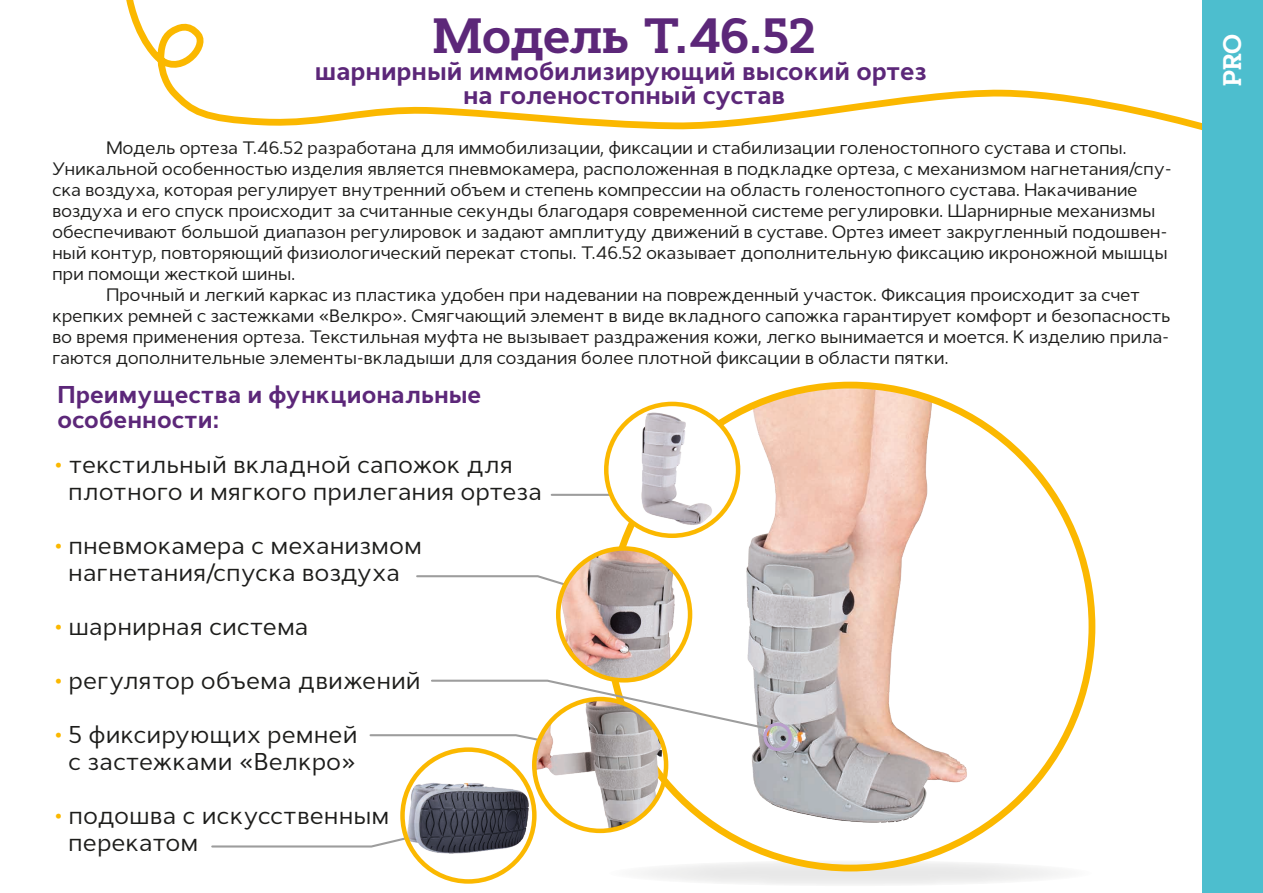
<style>
.page{position:relative;width:1263px;height:893px;background:#fff}
.page>*{position:absolute;margin:0;border:0;box-sizing:border-box;transform-origin:0 0}
.t1{font:700 49.5px "Cyntho Slab Pro";color:#5c2779}
.t2{font:700 25.5px/24px "Cyntho Pro";color:#5c2779;text-align:center}
.t3{font:700 25.5px "Cyntho Slab Pro";color:#fff}
.t4{font:24.3px/27px "Cyntho Pro";color:#1d1d1b}
.t5{font:700 24.3px/25.5px "Cyntho Pro";color:#5c2779}
.t6{font:18px "Cyntho Pro";letter-spacing:-.02em;color:#1d1d1b}
.s1{color:#fbb800}
</style>
<div class="page">
<svg style="left:416px;top:575px;width:152px;height:12px"></svg>
<img style="left:614px;top:388px;width:426px;height:471px">
<svg style="left:609px;top:860px;width:483px;height:26px;fill:#efeeee"></svg>
<svg style="left:126px;top:0;width:1077px;height:135px"></svg>
<div style="left:763px;top:723px;width:29px;height:28px;border:3px solid #ba9fcc;border-radius:50%"></div>
<hr style="left:552px;top:494px;width:64px;height:2px;background:#9d9d9d">
<img style="left:558px;top:548px;width:132px;height:132px;border-radius:66px">
<div style="left:556px;top:546px;width:136px;height:136px;border:4px solid #fbb800;border-radius:50%"></div>
<svg style="left:369px;top:679px;width:398px;height:65px"></svg>
<img style="left:534px;top:699px;width:132px;height:132px;border-radius:66px">
<div style="left:532px;top:697px;width:136px;height:136px;border:4px solid #fbb800;border-radius:50%"></div>
<svg style="left:606px;top:404px;width:132px;height:132px"></svg>
<img style="left:629px;top:404px;width:91px;height:132px">
<div style="left:604px;top:402px;width:136px;height:136px;border:4px solid #fbb800;border-radius:50%"></div>
<div style="left:1203px;top:0;width:60px;height:893px;background:#4dbece"></div>
<svg style="left:211px;top:837px;width:193px;height:11px"></svg>
<img style="left:404px;top:768px;width:129px;height:92px">
<div style="left:400px;top:747px;width:137px;height:137px;border:4px solid #fbb800;border-radius:50%"></div>
<h1 class="t1" style="left:433px;top:4px;width:384px">Модель Т.46.52</h1>
<h2 class="t2" style="left:315px;top:59px;width:613px">шарнирный иммобилизирующий высокий ортез на голеностопный сустав</h2>
<p class="t6" style="left:106px;top:137px;width:1022px">Модель ортеза Т.46.52 разработана для иммобилизации, фиксации и стабилизации голеностопного сустава и стопы.</p>
<p class="t6" style="left:52px;top:158px;width:1121px">Уникальной особенностью изделия является пневмокамера, расположенная в подкладке ортеза, с механизмом нагнетания/спу-</p>
<p class="t6" style="left:52px;top:179px;width:1087px">ска воздуха, которая регулирует внутренний объем и степень компрессии на область голеностопного сустава. Накачивание</p>
<p class="t6" style="left:52px;top:200px;width:1105px">воздуха и его спуск происходит за считанные секунды благодаря современной системе регулировки. Шарнирные механизмы</p>
<p class="t6" style="left:52px;top:221px;width:1117px">обеспечивают большой диапазон регулировок и задают амплитуду движений в суставе. Ортез имеет закругленный подошвен-</p>
<p class="t6" style="left:52px;top:242px;width:1117px">ный контур, повторяющий физиологический перекат стопы. Т.46.52 оказывает дополнительную фиксацию икроножной мышцы</p>
<p class="t6" style="left:52px;top:263px;width:245px">при помощи жесткой шины.</p>
<p class="t6" style="left:106px;top:284px;width:1036px">Прочный и легкий каркас из пластика удобен при надевании на поврежденный участок. Фиксация происходит за счет</p>
<p class="t6" style="left:52px;top:305px;width:1120px">крепких ремней с застежками «Велкро». Смягчающий элемент в виде вкладного сапожка гарантирует комфорт и безопасность</p>
<p class="t6" style="left:52px;top:326px;width:1119px">во время применения ортеза. Текстильная муфта не вызывает раздражения кожи, легко вынимается и моется. К изделию прила-</p>
<p class="t6" style="left:52px;top:347px;width:898px">гаются дополнительные элементы-вкладыши для создания более плотной фиксации в области пятки.</p>
<h3 class="t5" style="left:58px;top:382px;width:425px">Преимущества и функциональные особенности:</h3>
<h3 class="t4" style="left:68px;top:452px;width:475px;text-indent:-14px"><span class="s1">•</span> текстильный вкладной сапожок для плотного и мягкого прилегания ортеза</h3>
<h3 class="t4" style="left:55px;top:533px;width:369px;text-align:center"><span class="s1">•</span> пневмокамера с механизмом нагнетания/спуска воздуха</h3>
<h3 class="t4" style="left:55px;top:614px;width:255px"><span class="s1">•</span> шарнирная система</h3>
<h3 class="t4" style="left:55px;top:668px;width:367px"><span class="s1">•</span> регулятор объема движений</h3>
<h3 class="t4" style="left:55px;top:722px;width:304px;text-align:center"><span class="s1">•</span> 5 фиксирующих ремней с застежками «Велкро»</h3>
<h3 class="t4" style="left:68px;top:803px;width:323px;text-indent:-14px"><span class="s1">•</span> подошва с искусственным перекатом</h3>
<h2 class="t3" style="left:1216px;top:86px;width:54px;rotate:-90deg">PRO</h2>
</div>
